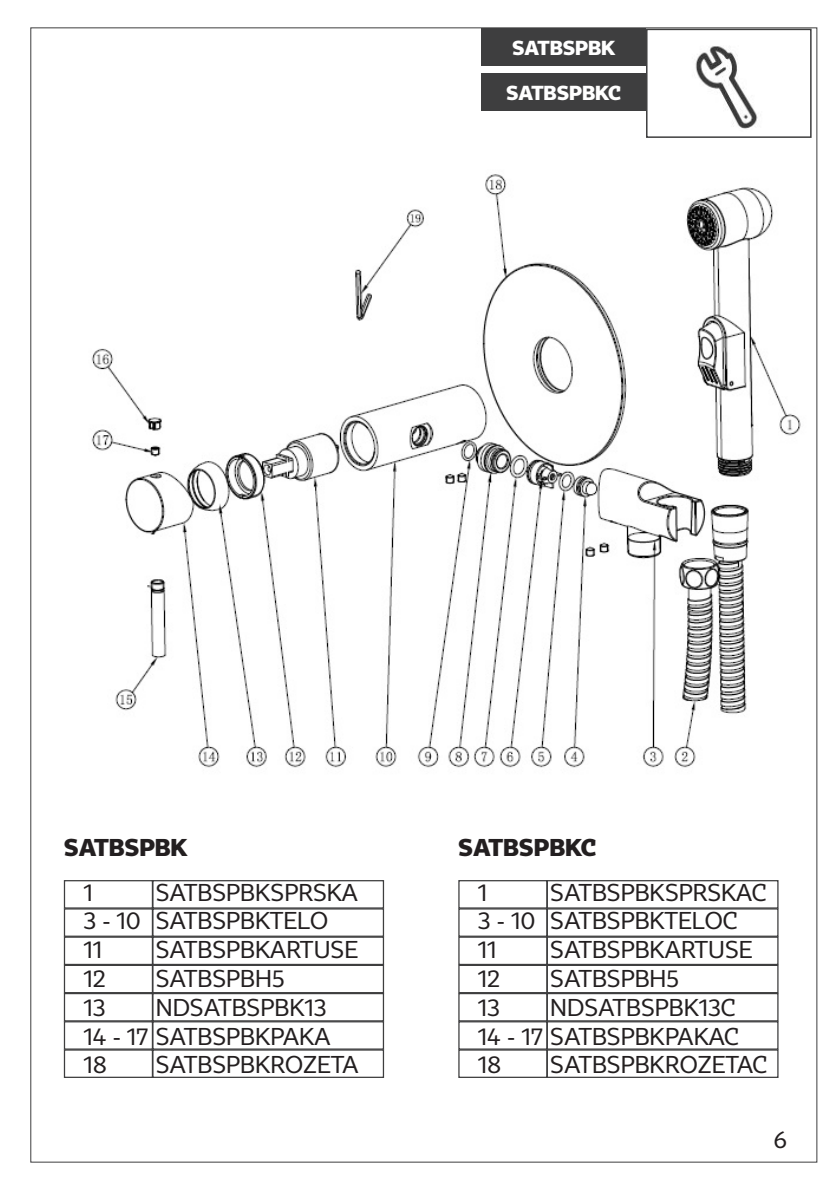
<style>
.page{position:relative;width:840px;height:1191px;background:#fff}
.page>*{position:absolute;margin:0;border:0;box-sizing:border-box;transform-origin:0 0}
.t1{font:24px "Tabac Sans";color:#231f20}
.t2{font:700 24px "Tabac Sans";color:#231f20}
.t3{font:700 20px "Tabac Sans";color:#fff}
</style>
<div class="page">
<div style="left:481px;top:28px;width:164px;height:37px;background:#3e3e3f"></div>
<div style="left:481px;top:74px;width:164px;height:37px;background:#3e3e3f"></div>
<img style="left:695px;top:46px;width:63px;height:83px">
<div style="left:645px;top:29px;width:166px;height:109px;border:2px solid #3e3e3f"></div>
<img style="left:91px;top:174px;width:710px;height:594px">
<div style="left:64px;top:880px;width:89px;height:28px;border:1px solid #3e3e3f"></div>
<div style="left:458px;top:880px;width:89px;height:28px;border:1px solid #3e3e3f"></div>
<div style="left:152px;top:880px;width:232px;height:28px;border:1px solid #3e3e3f"></div>
<div style="left:546px;top:880px;width:232px;height:28px;border:1px solid #3e3e3f"></div>
<div style="left:64px;top:908px;width:89px;height:29px;border:1px solid #3e3e3f"></div>
<div style="left:458px;top:908px;width:89px;height:29px;border:1px solid #3e3e3f"></div>
<div style="left:152px;top:908px;width:232px;height:29px;border:1px solid #3e3e3f"></div>
<div style="left:546px;top:908px;width:232px;height:29px;border:1px solid #3e3e3f"></div>
<div style="left:64px;top:936px;width:89px;height:29px;border:1px solid #3e3e3f"></div>
<div style="left:458px;top:936px;width:89px;height:29px;border:1px solid #3e3e3f"></div>
<div style="left:152px;top:936px;width:232px;height:29px;border:1px solid #3e3e3f"></div>
<div style="left:546px;top:936px;width:232px;height:29px;border:1px solid #3e3e3f"></div>
<div style="left:64px;top:964px;width:89px;height:29px;border:1px solid #3e3e3f"></div>
<div style="left:458px;top:964px;width:89px;height:29px;border:1px solid #3e3e3f"></div>
<div style="left:152px;top:964px;width:232px;height:29px;border:1px solid #3e3e3f"></div>
<div style="left:546px;top:964px;width:232px;height:29px;border:1px solid #3e3e3f"></div>
<div style="left:64px;top:993px;width:89px;height:28px;border:1px solid #3e3e3f"></div>
<div style="left:458px;top:993px;width:89px;height:28px;border:1px solid #3e3e3f"></div>
<div style="left:152px;top:993px;width:232px;height:28px;border:1px solid #3e3e3f"></div>
<div style="left:546px;top:993px;width:232px;height:28px;border:1px solid #3e3e3f"></div>
<div style="left:64px;top:1021px;width:89px;height:28px;border:1px solid #3e3e3f"></div>
<div style="left:458px;top:1021px;width:89px;height:28px;border:1px solid #3e3e3f"></div>
<div style="left:152px;top:1021px;width:232px;height:28px;border:1px solid #3e3e3f"></div>
<div style="left:546px;top:1021px;width:232px;height:28px;border:1px solid #3e3e3f"></div>
<div style="left:64px;top:1049px;width:89px;height:29px;border:1px solid #3e3e3f"></div>
<div style="left:458px;top:1049px;width:89px;height:29px;border:1px solid #3e3e3f"></div>
<div style="left:152px;top:1049px;width:232px;height:29px;border:1px solid #3e3e3f"></div>
<div style="left:546px;top:1049px;width:232px;height:29px;border:1px solid #3e3e3f"></div>
<p class="t3" style="left:512px;top:35px;width:104px">SATBSPBK</p>
<p class="t3" style="left:506px;top:81px;width:116px">SATBSPBKC</p>
<p class="t2" style="left:64px;top:832px;width:125px">SATBSPBK</p>
<p class="t2" style="left:458px;top:832px;width:139px">SATBSPBKC</p>
<p class="t1" style="left:84px;top:877px;width:11px">1</p>
<p class="t1" style="left:156px;top:877px;width:204px">SATBSPBKSPRSKA</p>
<p class="t1" style="left:84px;top:906px;width:246px">3 - 10 SATBSPBKTELO</p>
<p class="t1" style="left:84px;top:935px;width:20px">11</p>
<p class="t1" style="left:156px;top:935px;width:203px">SATBSPBKARTUSE</p>
<p class="t1" style="left:84px;top:964px;width:23px">12</p>
<p class="t1" style="left:156px;top:964px;width:130px">SATBSPBH5</p>
<p class="t1" style="left:84px;top:992px;width:23px">13</p>
<p class="t1" style="left:156px;top:992px;width:172px">NDSATBSPBK13</p>
<p class="t1" style="left:84px;top:1021px;width:248px">14 - 17 SATBSPBKPAKA</p>
<p class="t1" style="left:84px;top:1050px;width:24px">18</p>
<p class="t1" style="left:156px;top:1050px;width:204px">SATBSPBKROZETA</p>
<p class="t1" style="left:478px;top:877px;width:11px">1</p>
<p class="t1" style="left:550px;top:877px;width:217px">SATBSPBKSPRSKAC</p>
<p class="t1" style="left:478px;top:906px;width:260px">3 - 10 SATBSPBKTELOC</p>
<p class="t1" style="left:478px;top:935px;width:20px">11</p>
<p class="t1" style="left:550px;top:935px;width:203px">SATBSPBKARTUSE</p>
<p class="t1" style="left:478px;top:964px;width:23px">12</p>
<p class="t1" style="left:550px;top:964px;width:130px">SATBSPBH5</p>
<p class="t1" style="left:478px;top:992px;width:23px">13</p>
<p class="t1" style="left:550px;top:992px;width:186px">NDSATBSPBK13C</p>
<p class="t1" style="left:478px;top:1021px;width:262px">14 - 17 SATBSPBKPAKAC</p>
<p class="t1" style="left:478px;top:1050px;width:24px">18</p>
<p class="t1" style="left:550px;top:1050px;width:218px">SATBSPBKROZETAC</p>
<p class="t1" style="left:773px;top:1125px;width:15px">6</p>
</div>
